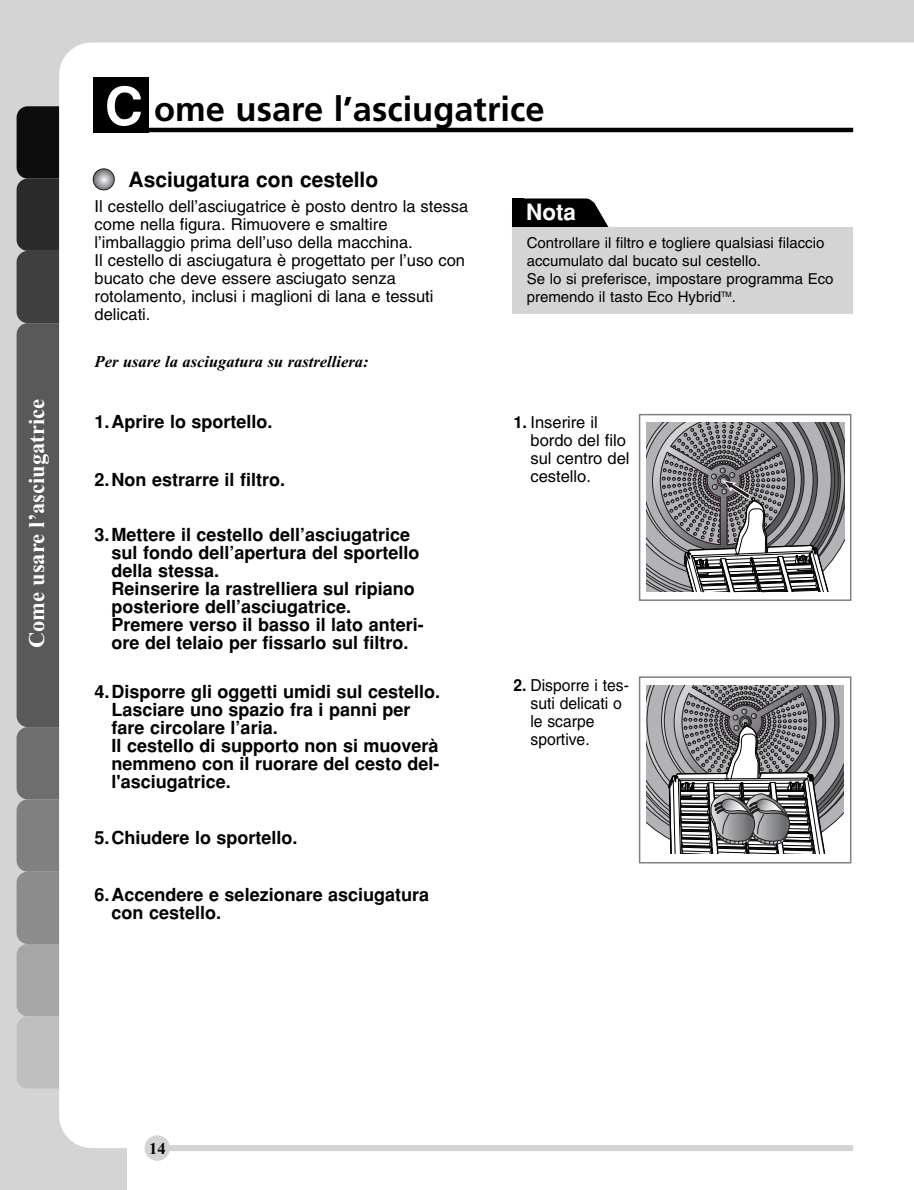
<style>
.page{position:relative;width:914px;height:1190px;background:#d4d4d4}
.page>*{position:absolute;margin:0;border:0;box-sizing:border-box;transform-origin:0 0}
.t1{font:700 34.5px "Frutiger";color:#000}
.t2{font:700 22.5px "Times New Roman";color:#fff}
.t3{font:700 22.5px "Helvetica";color:#fff}
.t4{font:700 21px "Helvetica";color:#000}
.t5{font:700 18px/18px "Helvetica";color:#000}
.t6{font:16.5px/18px "Helvetica";color:#000}
.t7{font:16.5px/18px "Helvetica";color:#000;scale:.95 1}
.t8{font:italic 700 16.5px "Times New Roman";color:#000}
.t9{font:700 16.5px "Times New Roman";color:#000}
.t10{font:15px/18px "Helvetica";color:#000}
.s1{font-family:"Helvetica";font-size:52.5px;color:#fff}
.s2{font-weight:700}
</style>
<div class="page">
<div style="left:127px;top:1129px;width:787px;height:61px;background:#fff"></div>
<div style="left:17px;top:106px;width:63px;height:73px;background:#0d0d0d;border-radius:11px"></div>
<div style="left:17px;top:179px;width:63px;height:72px;background:#2b2b2b;border-radius:11px"></div>
<div style="left:17px;top:251px;width:63px;height:72px;background:#404040;border-radius:11px"></div>
<div style="left:17px;top:323px;width:63px;height:404px;background:#595959;border-radius:11px"></div>
<div style="left:17px;top:727px;width:63px;height:72px;background:#6e6e6e;border-radius:11px"></div>
<div style="left:17px;top:799px;width:63px;height:73px;background:#808080;border-radius:11px"></div>
<div style="left:17px;top:872px;width:63px;height:72px;background:#8c8c8c;border-radius:11px"></div>
<div style="left:17px;top:944px;width:63px;height:72px;background:#a6a6a6;border-radius:11px"></div>
<div style="left:17px;top:1016px;width:63px;height:73px;background:#bfbfbf;border-radius:11px"></div>
<div style="left:59px;top:43px;width:855px;height:1105px;background:#fff"></div>
<div style="left:93px;top:77px;width:55px;height:55px;background:#000"></div>
<hr style="left:93px;top:128px;width:760px;height:4px;background:#000">
<div style="left:145px;top:1135px;width:25px;height:26px;background:#d4d4d4;border-radius:50%"></div>
<div style="left:166px;top:1145px;width:687px;height:6px;background:#d4d4d4"></div>
<svg style="left:646px;top:423px;width:198px;height:170px"></svg>
<div style="left:639px;top:414px;width:212px;height:187px;border:2px solid #808080"></div>
<svg style="left:647px;top:685px;width:197px;height:175px"></svg>
<div style="left:639px;top:676px;width:212px;height:187px;border:2px solid #808080"></div>
<svg style="left:512px;top:199px;width:98px;height:28px"></svg>
<div style="left:512px;top:227px;width:340px;height:86px;background:#d4d4d4"></div>
<div style="left:512px;top:199px;width:11px;height:12px;background:#000"></div>
<svg style="left:93px;top:169px;width:21px;height:21px"></svg>
<div style="left:93px;top:169px;width:21px;height:21px;border:1px solid #231f20;border-radius:50%"></div>
<p class="t2" style="left:29px;top:648px;width:251px;rotate:-90deg">Come usare l’asciugatrice</p>
<h1 class="t1" style="left:105px;top:95px;width:441px"><span class="s1">C</span> ome usare l’asciugatrice</h1>
<p class="t4" style="left:129px;top:172px;width:251px">Asciugatura con cestello</p>
<p class="t6" style="left:95px;top:199px;width:375px">Il cestello dell’asciugatrice è posto dentro la stessa come nella figura. Rimuovere e smaltire l’imballaggio prima dell’uso della macchina.<br>Il cestello di asciugatura è progettato per l’uso con bucato che deve essere asciugato senza rotolamento, inclusi i maglioni di lana e tessuti delicati.</p>
<p class="t8" style="left:95px;top:356px;width:275px">Per usare la asciugatura su rastrelliera:</p>
<p class="t5" style="left:95px;top:415px;width:179px">1.Aprire lo sportello.</p>
<p class="t5" style="left:95px;top:473px;width:192px">2.Non estrarre il filtro.</p>
<p class="t5" style="left:112px;top:528px;width:314px;text-indent:-17px">3.Mettere il cestello dell’asciugatrice sul fondo dell’apertura del sportello della stessa.<br>Reinserire la rastrelliera sul ripiano posteriore dell’asciugatrice.<br>Premere verso il basso il lato anteri&shy;ore del telaio per fissarlo sul filtro.</p>
<p class="t5" style="left:112px;top:684px;width:330px;text-indent:-17px">4.Disporre gli oggetti umidi sul cestello.<br>Lasciare uno spazio fra i panni per fare circolare l’aria.<br>Il cestello di supporto non si muoverà nemmeno con il ruorare del cesto del&shy;l'asciugatrice.</p>
<p class="t5" style="left:95px;top:830px;width:204px">5.Chiudere lo sportello.</p>
<p class="t5" style="left:112px;top:888px;width:319px;text-indent:-17px">6.Accendere e selezionare asciugatura con cestello.</p>
<p class="t3" style="left:526px;top:204px;width:51px">Nota</p>
<p class="t10" style="left:527px;top:235px;width:308px">Controllare il filtro e togliere qualsiasi filaccio accumulato dal bucato sul cestello.<br>Se lo si preferisce, impostare programma Eco premendo il tasto Eco Hybrid<sup>TM</sup>.</p>
<p class="t6" style="left:530px;top:415px;width:101px;text-indent:-17px"><span class="s2">1.</span> Inserire il bordo del filo sul centro del cestello.</p>
<p class="t7" style="left:530px;top:678px;width:105px;text-indent:-17px"><span class="s2">2.</span> Disporre i tes&shy;suti delicati o le scarpe sportive.</p>
<p class="t9" style="left:149px;top:1143px;width:18px">14</p>
</div>
